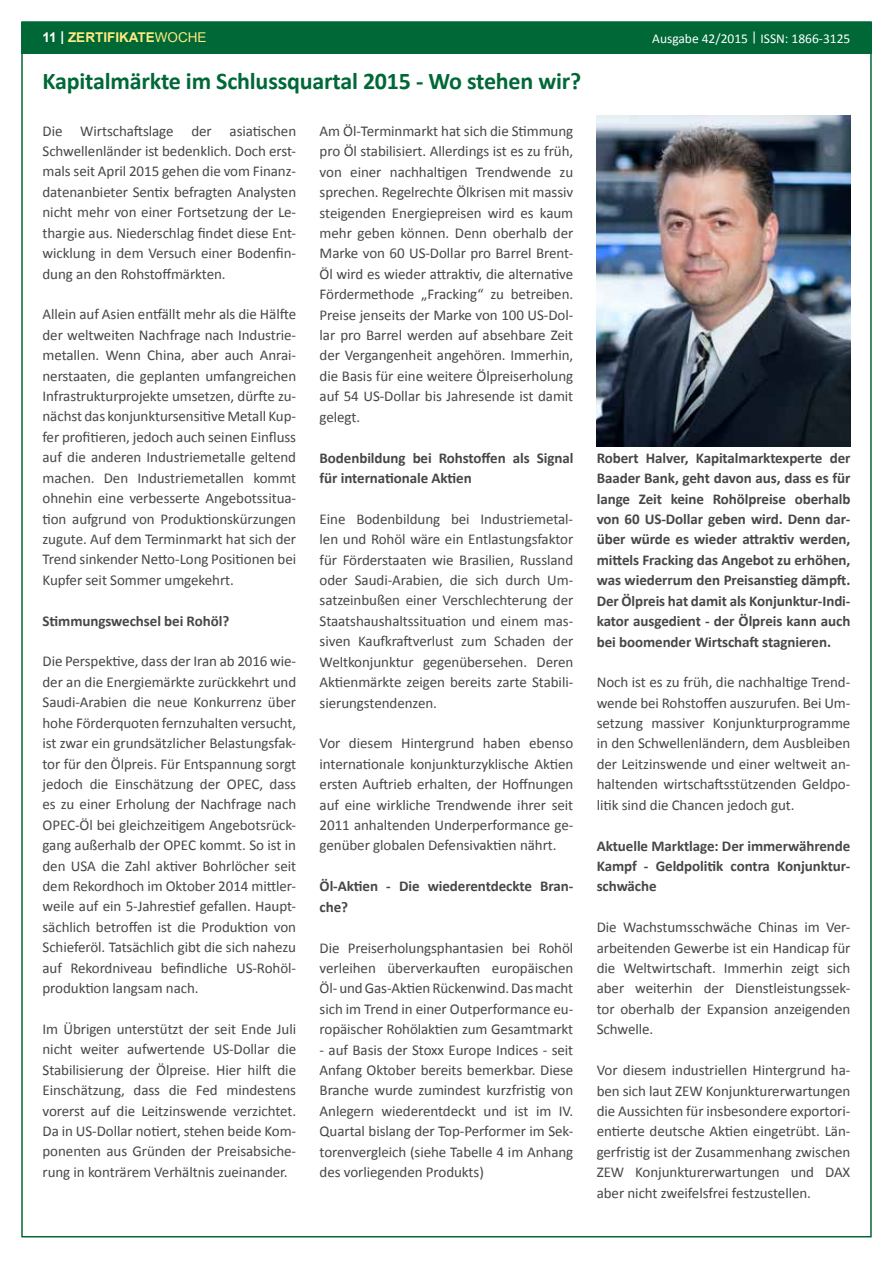
<style>
.page{position:relative;width:893px;height:1263px;background:#fff}
.page>*{position:absolute;margin:0;border:0;box-sizing:border-box;transform-origin:0 0}
.t1{font:700 24px "Calibri";letter-spacing:-.01em;color:#006837}
.t2{font:15px/20.4px "Calibri";letter-spacing:-.005em;color:#474746;text-align:justify}
.t3{font:700 15px/20.4px "Calibri";letter-spacing:-.005em;color:#474746}
.t4{font:13.5px "Calibri";color:#fff}
.t5{font:700 13.5px "Arial";color:#ffeb7f}
.s1{color:#fff}
.s2{font-weight:400}
</style>
<div class="page">
<div style="left:21px;top:22px;width:851px;height:32px;background:#006837"></div>
<img style="left:597px;top:115px;width:253px;height:331px">
<p class="t5" style="left:43px;top:29px;width:166px"><span class="s1">11 |</span> ZERTIFIKATE<span class="s2">WOCHE</span></p>
<p class="t4" style="left:652px;top:30px;width:200px">Ausgabe 42/2015 | ISSN: 1866-3125</p>
<h1 class="t1" style="left:43px;top:65px;width:540px">Kapitalmärkte im Schlussquartal 2015 - Wo stehen wir?</h1>
<p class="t2" style="left:43px;top:121px;width:255px">Die Wirtschaftslage der asiatischen Schwellenländer ist bedenklich. Doch erst&shy;mals seit April 2015 gehen die vom Finanz&shy;datenanbieter Sentix befragten Analysten nicht mehr von einer Fortsetzung der Le&shy;thargie aus. Niederschlag findet diese Ent&shy;wicklung in dem Versuch einer Bodenfin&shy;dung an den Rohstoffmärkten.</p>
<p class="t2" style="left:43px;top:304px;width:255px">Allein auf Asien entfällt mehr als die Hälfte der weltweiten Nachfrage nach Industrie&shy;metallen. Wenn China, aber auch Anrai&shy;nerstaaten, die geplanten umfangreichen Infrastrukturprojekte umsetzen, dürfte zu&shy;nächst das konjunktursensitive Metall Kup&shy;fer profitieren, jedoch auch seinen Einfluss auf die anderen Industriemetalle geltend machen. Den Industriemetallen kommt ohnehin eine verbesserte Angebotssitua&shy;tion aufgrund von Produktionskürzungen zugute. Auf dem Terminmarkt hat sich der Trend sinkender Netto-Long Positionen bei Kupfer seit Sommer umgekehrt.</p>
<p class="t3" style="left:43px;top:610px;width:188px">Stimmungswechsel bei Rohöl?</p>
<p class="t2" style="left:43px;top:651px;width:255px">Die Perspektive, dass der Iran ab 2016 wie&shy;der an die Energiemärkte zurückkehrt und Saudi-Arabien die neue Konkurrenz über hohe Förderquoten fernzuhalten versucht, ist zwar ein grundsätzlicher Belastungsfak&shy;tor für den Ölpreis. Für Entspannung sorgt jedoch die Einschätzung der OPEC, dass es zu einer Erholung der Nachfrage nach OPEC-Öl bei gleichzeitigem Angebotsrück&shy;gang außerhalb der OPEC kommt. So ist in den USA die Zahl aktiver Bohrlöcher seit dem Rekordhoch im Oktober 2014 mittler&shy;weile auf ein 5-Jahrestief gefallen. Haupt&shy;sächlich betroffen ist die Produktion von Schieferöl. Tatsächlich gibt die sich nahezu auf Rekordniveau befindliche US-Rohöl&shy;produktion langsam nach.</p>
<p class="t2" style="left:43px;top:1019px;width:255px">Im Übrigen unterstützt der seit Ende Juli nicht weiter aufwertende US-Dollar die Stabilisierung der Ölpreise. Hier hilft die Einschätzung, dass die Fed mindestens vorerst auf die Leitzinswende verzichtet.<br>Da in US-Dollar notiert, stehen beide Kom&shy;ponenten aus Gründen der Preisabsiche&shy;rung in konträrem Verhältnis zueinander.</p>
<p class="t2" style="left:320px;top:121px;width:255px">Am Öl-Terminmarkt hat sich die Stimmung pro Öl stabilisiert. Allerdings ist es zu früh, von einer nachhaltigen Trendwende zu sprechen. Regelrechte Ölkrisen mit massiv steigenden Energiepreisen wird es kaum mehr geben können. Denn oberhalb der Marke von 60 US-Dollar pro Barrel Brent-Öl wird es wieder attraktiv, die alternative Fördermethode „Fracking“ zu betreiben.<br>Preise jenseits der Marke von 100 US-Dol&shy;lar pro Barrel werden auf absehbare Zeit der Vergangenheit angehören. Immerhin, die Basis für eine weitere Ölpreiserholung auf 54 US-Dollar bis Jahresende ist damit gelegt.</p>
<p class="t3" style="left:320px;top:447px;width:255px">Bodenbildung bei Rohstoffen als Signal für internationale Aktien</p>
<p class="t2" style="left:320px;top:509px;width:255px">Eine Bodenbildung bei Industriemetal&shy;len und Rohöl wäre ein Entlastungsfaktor für Förderstaaten wie Brasilien, Russland oder Saudi-Arabien, die sich durch Um&shy;satzeinbußen einer Verschlechterung der Staatshaushaltssituation und einem mas&shy;siven Kaufkraftverlust zum Schaden der Weltkonjunktur gegenübersehen. Deren Aktienmärkte zeigen bereits zarte Stabili&shy;sierungstendenzen.</p>
<p class="t2" style="left:320px;top:733px;width:255px">Vor diesem Hintergrund haben ebenso internationale konjunkturzyklische Aktien ersten Auftrieb erhalten, der Hoffnungen auf eine wirkliche Trendwende ihrer seit 2011 anhaltenden Underperformance ge&shy;genüber globalen Defensivaktien nährt.</p>
<p class="t3" style="left:320px;top:876px;width:255px">Öl-Aktien - Die wiederentdeckte Bran&shy;che?</p>
<p class="t2" style="left:320px;top:937px;width:255px">Die Preiserholungsphantasien bei Rohöl verleihen überverkauften europäischen Öl- und Gas-Aktien Rückenwind. Das macht sich im Trend in einer Outperformance eu&shy;ropäischer Rohölaktien zum Gesamtmarkt</p>
<p class="t2" style="left:320px;top:1039px;width:255px">- auf Basis der Stoxx Europe Indices - seit Anfang Oktober bereits bemerkbar. Diese Branche wurde zumindest kurzfristig von Anlegern wiederentdeckt und ist im IV.<br>Quartal bislang der Top-Performer im Sek&shy;torenvergleich (siehe Tabelle 4 im Anhang des vorliegenden Produkts)</p>
<p class="t3" style="left:597px;top:448px;width:255px;text-align:justify">Robert Halver, Kapitalmarktexperte der Baader Bank, geht davon aus, dass es für lange Zeit keine Rohölpreise oberhalb von 60 US-Dollar geben wird. Denn dar&shy;über würde es wieder attraktiv werden, mittels Fracking das Angebot zu erhöhen, was wiederrum den Preisanstieg dämpft.<br>Der Ölpreis hat damit als Konjunktur-Indi&shy;kator ausgedient - der Ölpreis kann auch bei boomender Wirtschaft stagnieren.</p>
<p class="t2" style="left:597px;top:672px;width:255px">Noch ist es zu früh, die nachhaltige Trend&shy;wende bei Rohstoffen auszurufen. Bei Um&shy;setzung massiver Konjunkturprogramme in den Schwellenländern, dem Ausbleiben der Leitzinswende und einer weltweit an&shy;haltenden wirtschaftsstützenden Geldpo&shy;litik sind die Chancen jedoch gut.</p>
<p class="t3" style="left:597px;top:835px;width:255px;text-align:justify">Aktuelle Marktlage: Der immerwährende Kampf - Geldpolitik contra Konjunktur&shy;schwäche</p>
<p class="t2" style="left:597px;top:917px;width:255px">Die Wachstumsschwäche Chinas im Ver&shy;arbeitenden Gewerbe ist ein Handicap für die Weltwirtschaft. Immerhin zeigt sich aber weiterhin der Dienstleistungssek&shy;tor oberhalb der Expansion anzeigenden Schwelle.</p>
<p class="t2" style="left:597px;top:1060px;width:255px">Vor diesem industriellen Hintergrund ha&shy;ben sich laut ZEW Konjunkturerwartungen die Aussichten für insbesondere exportori&shy;entierte deutsche Aktien eingetrübt. Län&shy;gerfristig ist der Zusammenhang zwischen ZEW Konjunkturerwartungen und DAX aber nicht zweifelsfrei festzustellen.</p>
</div>
